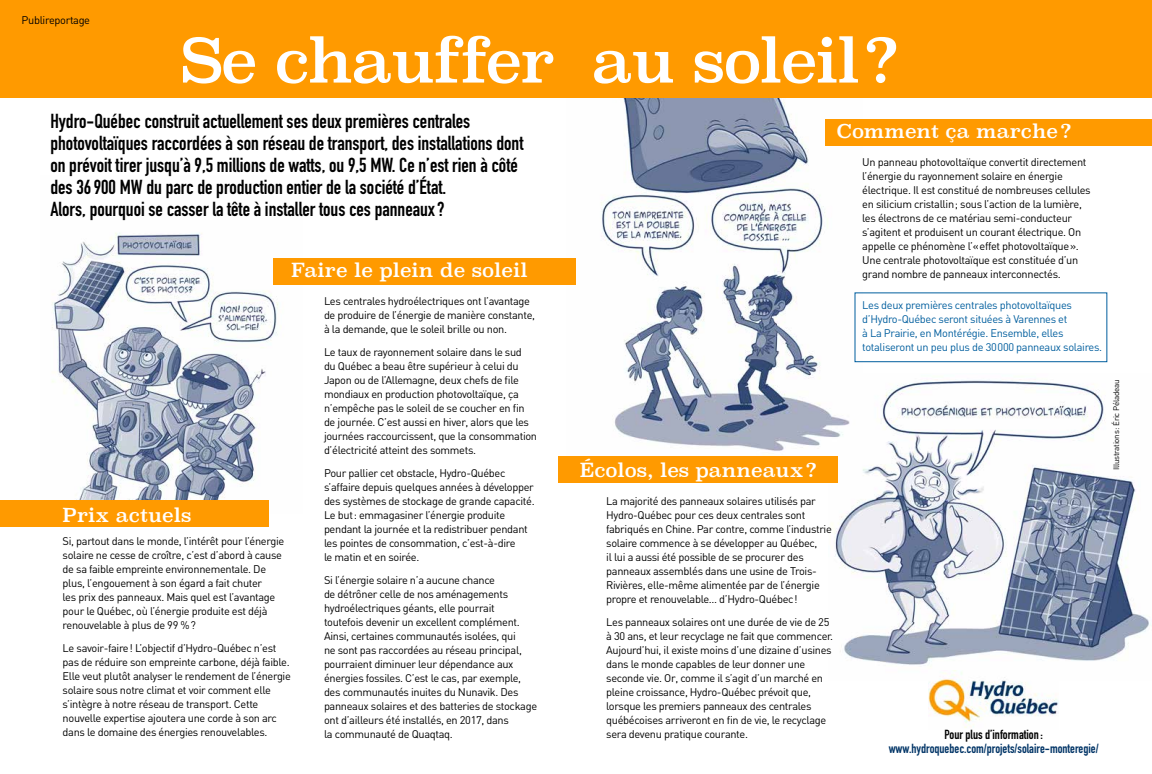
<style>
.page{position:relative;width:1152px;height:774px;background:#fff}
.page>*{position:absolute;margin:0;border:0;box-sizing:border-box;transform-origin:0 0}
.t1{font:60.1px "Superclarendon";letter-spacing:-.03em;color:#fff}
.t2{font:700 20px/22px "DIN Condensed";color:#000}
.t3{font:19px "Superclarendon";color:#fff}
.t4{font:700 13px "DIN Condensed";color:#003466}
.t5{font:700 13px "DIN Condensed";color:#000}
.t6{font:11px/14px "DIN";letter-spacing:-.03em;color:#000}
.t7{font:11px/14px "DIN";letter-spacing:-.03em;color:#005e9e}
.t8{font:8px "DIN";letter-spacing:-.03em;color:#000}
</style>
<div class="page">
<img style="left:831px;top:380px;width:320px;height:291px">
<img style="left:567px;top:98px;width:295px;height:364px">
<img style="left:52px;top:233px;width:250px;height:267px">
<div style="left:0;top:0;width:1152px;height:98px;background:#ff9a00"></div>
<div style="left:0;top:500px;width:269px;height:27px;background:#ff9a00"></div>
<div style="left:273px;top:258px;width:303px;height:26px;background:#ff9a00"></div>
<div style="left:825px;top:119px;width:327px;height:26px;background:#ff9a00"></div>
<div style="left:558px;top:457px;width:280px;height:26px;background:#ff9a00"></div>
<img style="left:928px;top:672px;width:131px;height:56px">
<div style="left:854px;top:292px;width:253px;height:70px;border:1px solid #005e9e"></div>
<p class="t6" style="left:22px;top:13px;width:70px">Publireportage</p>
<h1 class="t1" style="left:180px;top:20px;width:720px">Se chauffer au soleil?</h1>
<p class="t2" style="left:50px;top:110px;width:475px">Hydro-Québec construit actuellement ses deux premières centrales photovoltaïques raccordées à son réseau de transport, des installations dont on prévoit tirer jusqu’à 9,5 millions de watts, ou 9,5 MW. Ce n’est rien à côté des 36900 MW du parc de production entier de la société d’État.<br>Alors, pourquoi se casser la tête à installer tous ces panneaux?</p>
<h3 class="t3" style="left:291px;top:257px;width:238px">Faire le plein de soleil</h3>
<h3 class="t3" style="left:63px;top:503px;width:130px">Prix actuels</h3>
<p class="t6" style="left:63px;top:534px;width:223px">Si, partout dans le monde, l’intérêt pour l’énergie solaire ne cesse de croître, c’est d’abord à cause de sa faible empreinte environnementale. De plus, l’engouement à son égard a fait chuter<br>les prix des panneaux. Mais quel est l’avantage pour le Québec, où l’énergie produite est déjà renouvelable à plus de 99 %?</p>
<p class="t6" style="left:63px;top:641px;width:230px">Le savoir-faire! L’objectif d’Hydro-Québec n’est pas de réduire son empreinte carbone, déjà faible.<br>Elle veut plutôt analyser le rendement de l’énergie solaire sous notre climat et voir comment elle s’intègre à notre réseau de transport. Cette nouvelle expertise ajoutera une corde à son arc dans le domaine des énergies renouvelables.</p>
<p class="t6" style="left:324px;top:294px;width:213px">Les centrales hydroélectriques ont l’avantage de produire de l’énergie de manière constante, à la demande, que le soleil brille ou non.</p>
<p class="t6" style="left:324px;top:345px;width:215px">Le taux de rayonnement solaire dans le sud<br>du Québec a beau être supérieur à celui du Japon ou de l’Allemagne, deux chefs de file mondiaux en production photovoltaïque, ça n’empêche pas le soleil de se coucher en fin de journée. C’est aussi en hiver, alors que les journées raccourcissent, que la consommation d’électricité atteint des sommets.</p>
<p class="t6" style="left:324px;top:466px;width:212px">Pour pallier cet obstacle, Hydro-Québec s’affaire depuis quelques années à développer des systèmes de stockage de grande capacité.<br>Le but: emmagasiner l’énergie produite pendant la journée et la redistribuer pendant les pointes de consommation, c’est-à-dire<br>le matin et en soirée.</p>
<p class="t6" style="left:324px;top:573px;width:215px">Si l’énergie solaire n’a aucune chance<br>de détrôner celle de nos aménagements hydroélectriques géants, elle pourrait toutefois devenir un excellent complément.<br>Ainsi, certaines communautés isolées, qui<br>ne sont pas raccordées au réseau principal, pourraient diminuer leur dépendance aux énergies fossiles. C’est le cas, par exemple, des communautés inuites du Nunavik. Des panneaux solaires et des batteries de stockage ont d’ailleurs été installés, en 2017, dans<br>la communauté de Quaqtaq.</p>
<h3 class="t3" style="left:837px;top:119px;width:236px">Comment ça marche?</h3>
<p class="t6" style="left:862px;top:154px;width:230px">Un panneau photovoltaïque convertit directement l’énergie du rayonnement solaire en énergie électrique. Il est constitué de nombreuses cellules en silicium cristallin; sous l’action de la lumière, les électrons de ce matériau semi-conducteur s’agitent et produisent un courant électrique. On appelle ce phénomène l’«effet photovoltaïque».<br>Une centrale photovoltaïque est constituée d’un grand nombre de panneaux interconnectés.</p>
<p class="t7" style="left:862px;top:298px;width:242px">Les deux premières centrales photovoltaïques d’Hydro-Québec seront situées à Varennes et<br>à La Prairie, en Montérégie. Ensemble, elles totaliseront un peu plus de 30000 panneaux solaires.</p>
<h3 class="t3" style="left:580px;top:457px;width:239px">Écolos, les panneaux?</h3>
<p class="t6" style="left:606px;top:494px;width:227px">La majorité des panneaux solaires utilisés par Hydro-Québec pour ces deux centrales sont fabriqués en Chine. Par contre, comme l’industrie solaire commence à se développer au Québec,<br>il lui a aussi été possible de se procurer des panneaux assemblés dans une usine de Trois-Rivières, elle-même alimentée par de l’énergie propre et renouvelable… d’Hydro-Québec!</p>
<p class="t6" style="left:606px;top:615px;width:228px">Les panneaux solaires ont une durée de vie de 25 à 30 ans, et leur recyclage ne fait que commencer.<br>Aujourd’hui, il existe moins d’une dizaine d’usines dans le monde capables de leur donner une seconde vie. Or, comme il s’agit d’un marché en pleine croissance, Hydro-Québec prévoit que, lorsque les premiers panneaux des centrales québécoises arriveront en fin de vie, le recyclage sera devenu pratique courante.</p>
<p class="t8" style="left:1111px;top:470px;width:92px;rotate:-90deg">Illustrations: Éric Péladeau</p>
<p class="t5" style="left:945px;top:726px;width:100px">Pour plus d’information:</p>
<p class="t4" style="left:889px;top:740px;width:211px">www.hydroquebec.com/projets/solaire-monteregie/</p>
</div>
